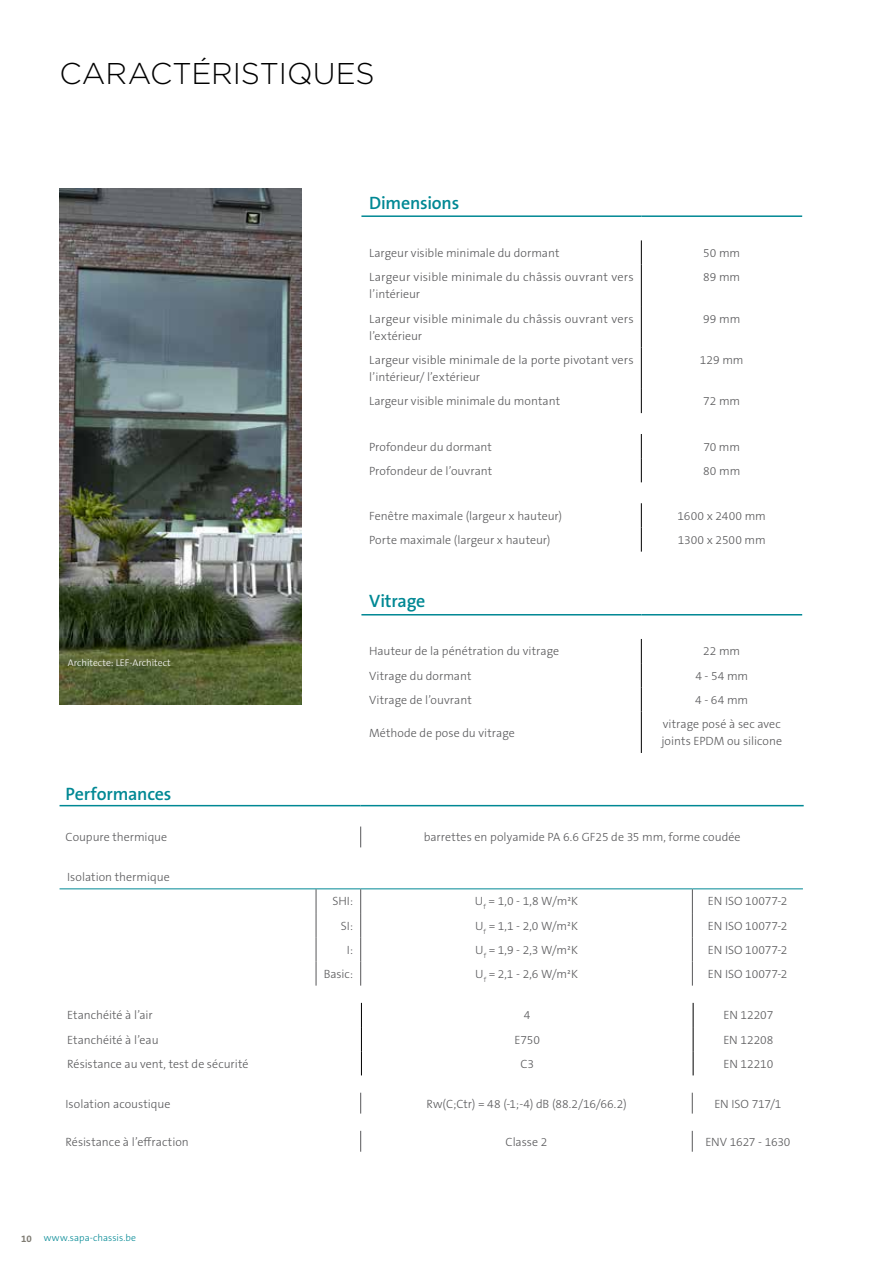
<style>
.page{position:relative;width:893px;height:1263px;background:#fff}
.page>*{position:absolute;margin:0;border:0;box-sizing:border-box;transform-origin:0 0}
.t1{font:300 30px "Gotham";letter-spacing:-.005em;color:#000}
.t2{font:600 18px "The Sans B W6";letter-spacing:-.01em;color:#008894}
.t3{font:300 12px/17.2px "The Sans B W3";color:#58585a}
.t4{font:300 12px "The Sans B W3";letter-spacing:-.02em;color:#58585a}
.t5{font:300 9.75px "The Sans B W3";color:#fff}
.t6{font:300 9.75px "The Sans B W3";letter-spacing:.005em;color:#008894}
.t7{font:700 9.75px "The Sans B W7";color:#7e7b72}
</style>
<div class="page">
<img style="left:60px;top:189px;width:242px;height:516px">
<svg style="left:641px;top:240px;width:1px;height:25px"></svg>
<hr style="left:641px;top:265px;width:1px;height:41px;background:#000">
<hr style="left:641px;top:306px;width:1px;height:41px;background:#000">
<hr style="left:641px;top:347px;width:1px;height:42px;background:#000">
<svg style="left:641px;top:389px;width:1px;height:24px"></svg>
<svg style="left:641px;top:434px;width:1px;height:48px"></svg>
<svg style="left:641px;top:503px;width:1px;height:49px"></svg>
<hr style="left:361px;top:215px;width:280px;height:2px;background:#008894">
<hr style="left:641px;top:215px;width:161px;height:2px;background:#008894">
<hr style="left:361px;top:614px;width:280px;height:1px;background:#008894">
<hr style="left:641px;top:614px;width:161px;height:1px;background:#008894">
<svg style="left:641px;top:639px;width:1px;height:72px"></svg>
<hr style="left:641px;top:711px;width:1px;height:42px;background:#000">
<svg style="left:360px;top:826px;width:1px;height:21px"></svg>
<hr style="left:60px;top:805px;width:301px;height:1px;background:#008894">
<hr style="left:361px;top:805px;width:443px;height:1px;background:#008894">
<hr style="left:60px;top:888px;width:256px;height:1px;background:#008894">
<hr style="left:316px;top:888px;width:45px;height:1px;background:#008894">
<hr style="left:361px;top:888px;width:331px;height:1px;background:#008894">
<hr style="left:692px;top:888px;width:111px;height:1px;background:#008894">
<svg style="left:316px;top:889px;width:1px;height:97px"></svg>
<svg style="left:360px;top:889px;width:1px;height:97px"></svg>
<svg style="left:692px;top:889px;width:1px;height:97px"></svg>
<svg style="left:361px;top:1003px;width:1px;height:72px"></svg>
<svg style="left:693px;top:1003px;width:1px;height:72px"></svg>
<svg style="left:360px;top:1093px;width:1px;height:20px"></svg>
<svg style="left:692px;top:1093px;width:1px;height:20px"></svg>
<svg style="left:360px;top:1131px;width:1px;height:21px"></svg>
<svg style="left:692px;top:1131px;width:1px;height:21px"></svg>
<h1 class="t1" style="left:60px;top:54px;width:317px">CARACTÉRISTIQUES</h1>
<p class="t5" style="left:68px;top:656px;width:105px">Architecte: LEF-Architect</p>
<h2 class="t2" style="left:369px;top:191px;width:92px">Dimensions</h2>
<p class="t3" style="left:369px;top:244px;width:192px">Largeur visible minimale du dormant</p>
<p class="t3" style="left:703px;top:244px;width:38px">50 mm</p>
<p class="t3" style="left:369px;top:268px;width:266px">Largeur visible minimale du châssis ouvrant vers l’intérieur</p>
<p class="t3" style="left:703px;top:268px;width:39px">89 mm</p>
<p class="t3" style="left:369px;top:310px;width:266px">Largeur visible minimale du châssis ouvrant vers l’extérieur</p>
<p class="t3" style="left:703px;top:310px;width:39px">99 mm</p>
<p class="t3" style="left:369px;top:351px;width:266px">Largeur visible minimale de la porte pivotant vers l’intérieur/ l’extérieur</p>
<p class="t3" style="left:700px;top:351px;width:45px">129 mm</p>
<p class="t3" style="left:369px;top:393px;width:193px">Largeur visible minimale du montant</p>
<p class="t3" style="left:703px;top:393px;width:39px">72 mm</p>
<p class="t3" style="left:369px;top:438px;width:124px">Profondeur du dormant</p>
<p class="t3" style="left:703px;top:438px;width:38px">70 mm</p>
<p class="t3" style="left:369px;top:462px;width:125px">Profondeur de l’ouvrant</p>
<p class="t3" style="left:703px;top:462px;width:39px">80 mm</p>
<p class="t3" style="left:369px;top:507px;width:195px">Fenêtre maximale (largeur x hauteur)</p>
<p class="t3" style="left:678px;top:507px;width:90px">1600 x 2400 mm</p>
<p class="t3" style="left:369px;top:531px;width:183px">Porte maximale (largeur x hauteur)</p>
<p class="t3" style="left:678px;top:531px;width:90px">1300 x 2500 mm</p>
<h2 class="t2" style="left:369px;top:589px;width:58px">Vitrage</h2>
<p class="t3" style="left:369px;top:643px;width:192px">Hauteur de la pénétration du vitrage</p>
<p class="t3" style="left:703px;top:643px;width:39px">22 mm</p>
<p class="t3" style="left:369px;top:667px;width:104px">Vitrage du dormant</p>
<p class="t3" style="left:695px;top:667px;width:54px">4 - 54 mm</p>
<p class="t3" style="left:369px;top:691px;width:104px">Vitrage de l’ouvrant</p>
<p class="t3" style="left:695px;top:691px;width:55px">4 - 64 mm</p>
<p class="t3" style="left:369px;top:724px;width:147px">Méthode de pose du vitrage</p>
<p class="t3" style="left:661px;top:715px;width:122px">vitrage posé à sec avec joints EPDM ou silicone</p>
<h2 class="t2" style="left:66px;top:782px;width:107px">Performances</h2>
<p class="t3" style="left:66px;top:829px;width:103px">Coupure thermique</p>
<p class="t3" style="left:424px;top:829px;width:318px">barrettes en polyamide PA 6.6 GF25 de 35 mm, forme coudée</p>
<p class="t3" style="left:67px;top:868px;width:104px">Isolation thermique</p>
<p class="t3" style="left:332px;top:893px;width:22px">SHI:</p>
<p class="t3" style="left:475px;top:893px;width:105px">U<sub>f</sub> = 1,0 - 1,8 W/m²K</p>
<p class="t3" style="left:708px;top:893px;width:81px">EN ISO 10077-2</p>
<p class="t3" style="left:341px;top:917px;width:14px">SI:</p>
<p class="t3" style="left:475px;top:917px;width:104px">U<sub>f</sub> = 1,1 - 2,0 W/m²K</p>
<p class="t3" style="left:708px;top:917px;width:81px">EN ISO 10077-2</p>
<p class="t3" style="left:347px;top:941px;width:8px">I:</p>
<p class="t3" style="left:475px;top:941px;width:104px">U<sub>f</sub> = 1,9 - 2,3 W/m²K</p>
<p class="t3" style="left:708px;top:941px;width:81px">EN ISO 10077-2</p>
<p class="t3" style="left:324px;top:965px;width:31px">Basic:</p>
<p class="t3" style="left:475px;top:965px;width:104px">U<sub>f</sub> = 2,1 - 2,6 W/m²K</p>
<p class="t3" style="left:708px;top:965px;width:81px">EN ISO 10077-2</p>
<p class="t3" style="left:67px;top:1007px;width:87px">Etanchéité à l’air</p>
<p class="t3" style="left:524px;top:1007px;width:8px">4</p>
<p class="t3" style="left:723px;top:1007px;width:51px">EN 12207</p>
<p class="t3" style="left:67px;top:1031px;width:93px">Etanchéité à l’eau</p>
<p class="t3" style="left:514px;top:1031px;width:27px">E750</p>
<p class="t3" style="left:723px;top:1031px;width:52px">EN 12208</p>
<p class="t3" style="left:67px;top:1055px;width:183px">Résistance au vent, test de sécurité</p>
<p class="t3" style="left:520px;top:1055px;width:15px">C3</p>
<p class="t3" style="left:723px;top:1055px;width:51px">EN 12210</p>
<p class="t3" style="left:66px;top:1095px;width:107px">Isolation acoustique</p>
<p class="t3" style="left:426px;top:1095px;width:202px">Rw(C;Ctr) = 48 (-1;-4) dB (88.2/16/66.2)</p>
<p class="t3" style="left:714px;top:1095px;width:69px">EN ISO 717/1</p>
<p class="t3" style="left:66px;top:1133px;width:125px">Résistance à l’effraction</p>
<p class="t3" style="left:506px;top:1133px;width:43px">Classe 2</p>
<p class="t4" style="left:705px;top:1134px;width:87px">ENV 1627 - 1630</p>
<p class="t7" style="left:21px;top:1232px;width:12px">10</p>
<p class="t6" style="left:44px;top:1232px;width:94px">www.sapa-chassis.be</p>
</div>
